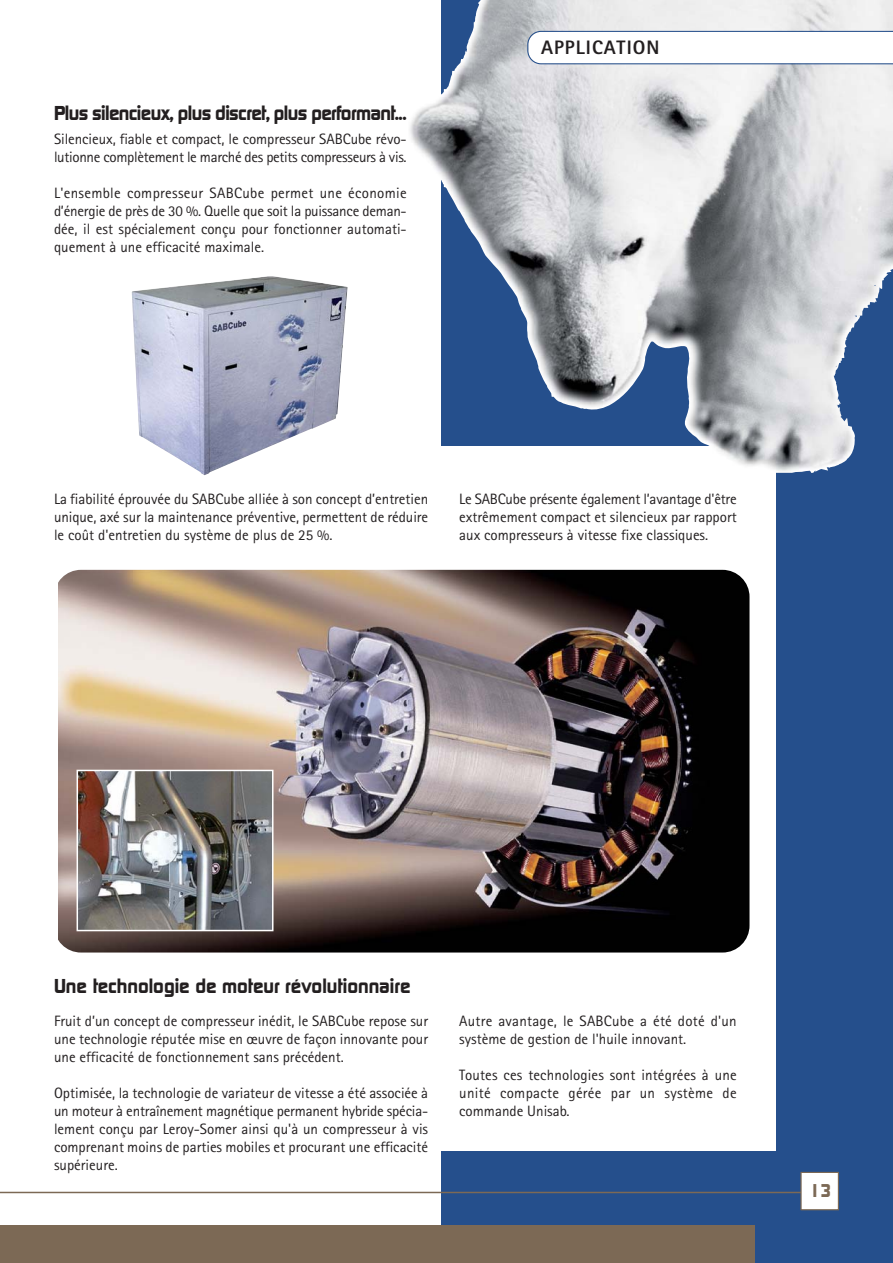
<style>
.page{position:relative;width:893px;height:1263px;background:#fff}
.page>*{position:absolute;margin:0;border:0;box-sizing:border-box;transform-origin:0 0}
.t1{font:700 19.5px "Digital";letter-spacing:-.025em;color:#231f20}
.t2{font:700 19.5px "Digital";color:#231f20}
.t3{font:800 19.5px "Rotis Sans Serif";letter-spacing:.055em;color:#231f20}
.t4{font:700 18px "Digital";color:#7c6955}
.t5{font:15px/18px "Rotis Sans Serif";color:#231f20;text-align:justify}
.t6{font:15px/18px "Rotis Sans Serif";letter-spacing:-.02em;color:#231f20}
</style>
<div class="page">
<div style="left:441px;top:0;width:452px;height:1263px;background:#254f8c"></div>
<div style="left:54px;top:446px;width:722px;height:704px;background:#fff"></div>
<hr style="left:0;top:1192px;width:808px;height:1px;background:#7c6955">
<div style="left:0;top:1226px;width:755px;height:37px;background:#7c6955"></div>
<div style="left:802px;top:1173px;width:36px;height:36px;background:#fff"></div>
<div style="left:801px;top:1172px;width:38px;height:38px;border:1px solid #7c6955"></div>
<img style="left:132px;top:276px;width:216px;height:199px">
<img style="left:58px;top:570px;width:691px;height:382px">
<img style="left:80px;top:773px;width:190px;height:155px">
<div style="left:77px;top:770px;width:196px;height:161px;border:2px solid #fff"></div>
<img style="left:410px;top:0;width:483px;height:468px">
<svg style="left:527px;top:31px;width:366px;height:33px;background:#f3f5f8"></svg>
<h1 class="t1" style="left:54px;top:106px;width:354px">Plus silencieux, plus discret, plus performant...</h1>
<p class="t6" style="left:54px;top:131px;width:354px">Silencieux, fiable et compact, le compresseur SABCube révo&shy;lutionne complètement le marché des petits compresseurs à vis.</p>
<p class="t5" style="left:54px;top:185px;width:354px">L'ensemble compresseur SABCube permet une économie d’énergie de près de 30 %. Quelle que soit la puissance deman&shy;dée, il est spécialement conçu pour fonctionner automati&shy;quement à une efficacité maximale.</p>
<h1 class="t3" style="left:541px;top:41px;width:120px">APPLICATION</h1>
<p class="t5" style="left:54px;top:491px;width:376px">La fiabilité éprouvée du SABCube alliée à son concept d’entretien unique, axé sur la maintenance préventive, permettent de réduire le coût d'entretien du système de plus de 25 %.</p>
<p class="t5" style="left:459px;top:491px;width:279px">Le SABCube présente également l’avantage d'être extrêmement compact et silencieux par rapport aux compresseurs à vitesse fixe classiques.</p>
<h1 class="t2" style="left:54px;top:978px;width:358px">Une technologie de moteur révolutionnaire</h1>
<p class="t5" style="left:54px;top:1013px;width:376px">Fruit d’un concept de compresseur inédit, le SABCube repose sur une technologie réputée mise en œuvre de façon innovante pour une efficacité de fonctionnement sans précédent.</p>
<p class="t5" style="left:54px;top:1085px;width:376px">Optimisée, la technologie de variateur de vitesse a été associée à un moteur à entraînement magnétique permanent hybride spécia&shy;lement conçu par Leroy-Somer ainsi qu'à un compresseur à vis comprenant moins de parties mobiles et procurant une efficacité supérieure.</p>
<p class="t5" style="left:459px;top:1013px;width:279px">Autre avantage, le SABCube a été doté d'un système de gestion de l'huile innovant.</p>
<p class="t5" style="left:459px;top:1067px;width:279px">Toutes ces technologies sont intégrées à une unité compacte gérée par un système de commande Unisab.</p>
<p class="t4" style="left:809px;top:1184px;width:23px">13</p>
</div>
